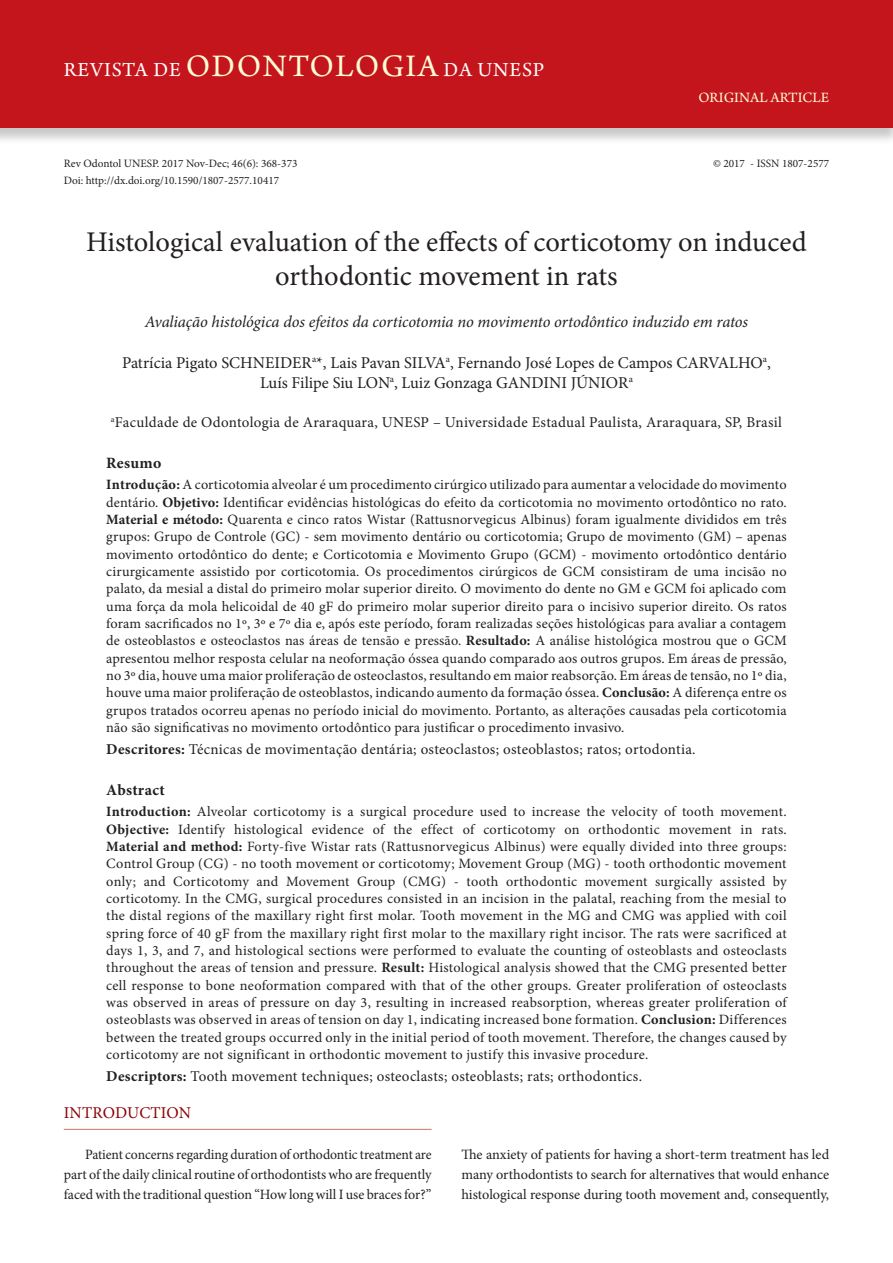
<style>
.page{position:relative;width:893px;height:1263px;background:#fff}
.page>*{position:absolute;margin:0;border:0;box-sizing:border-box;transform-origin:0 0}
.ArticleTitle{font:28.5px/34.3px "Minion Pro";color:#231f20;text-align:center}
.t1{font:21px "Arno Pro";letter-spacing:.04em;color:#fff}
.Authors{font:16.5px/20px "Minion Pro";color:#231f20;text-align:center}
.ArticleTitle-Trans1{font:italic 16.5px "Minion Pro";letter-spacing:-.005em;color:#231f20}
.t2{font:16.5px "Minion Pro";letter-spacing:.01em;color:#8b0205}
.AbstractTitle{font:700 15.75px "Minion Pro";letter-spacing:.02em;color:#231f20}
.Affiliations{font:15px "Minion Pro";letter-spacing:.02em;color:#231f20}
.Keywords-Trans1{font:15px "Minion Pro";letter-spacing:.02em;color:#231f20}
.Keywords{font:15px "Minion Pro";letter-spacing:.02em;color:#231f20}
.t3{font:15px "Arno Pro";color:#fffcd5}
.AbstractTitle-Trans1{font:14.25px/17.2px "Minion Pro";letter-spacing:.01em;color:#231f20;text-align:justify}
.AbstractTitle-2{font:14.25px/17.2px "Minion Pro";letter-spacing:.015em;color:#231f20;text-align:justify}
.Paragraph{font:14.25px/19.6px "Minion Pro";color:#231f20;text-align:justify;scale:.96 1}
.Paragraph-2{font:14.25px/19.6px "Minion Pro";color:#231f20;text-align:justify}
.t4{font:11.25px "Minion Pro";color:#231f20}
.s1{font-size:33px;color:#fffcd5}
.s2{font-weight:700}
</style>
<div class="page">
<div style="left:0;top:0;width:893px;height:144px;background:#231f20;opacity:.25"></div>
<div style="left:0;top:0;width:893px;height:128px;background:#c4151c"></div>
<hr style="left:64px;top:1129px;width:368px;height:1px;background:#c27760">
<h2 class="t1" style="left:64px;top:58px;width:482px">REVISTA DE <span class="s1">ODONTOLOGIA</span> DA UNESP</h2>
<p class="t3" style="left:698px;top:89px;width:132px">ORIGINAL ARTICLE</p>
<p class="t4" style="left:64px;top:156px;width:235px">Rev Odontol UNESP. 2017 Nov-Dec; 46(6): 368-373</p>
<p class="t4" style="left:713px;top:156px;width:118px">© 2017 - ISSN 1807-2577</p>
<p class="t4" style="left:64px;top:173px;width:217px">Doi: http://dx.doi.org/10.1590/1807-2577.10417</p>
<p class="ArticleTitle" style="left:86px;top:225px;width:722px">Histological evaluation of the effects of corticotomy on induced orthodontic movement in rats</p>
<p class="ArticleTitle-Trans1" style="left:145px;top:310px;width:605px">Avaliação histológica dos efeitos da corticotomia no movimento ortodôntico induzido em ratos</p>
<p class="Authors" style="left:122px;top:353px;width:650px">Patrícia Pigato SCHNEIDER<sup>a</sup>*, Lais Pavan SILVA<sup>a</sup>, Fernando José Lopes de Campos CARVALHO<sup>a</sup>,<br>Luís Filipe Siu LON<sup>a</sup>, Luiz Gonzaga GANDINI JÚNIOR<sup>a</sup></p>
<p class="Affiliations" style="left:111px;top:412px;width:673px"><sup>a</sup>Faculdade de Odontologia de Araraquara, UNESP – Universidade Estadual Paulista, Araraquara, SP, Brasil</p>
<p class="AbstractTitle" style="left:106px;top:452px;width:56px">Resumo</p>
<p class="AbstractTitle-Trans1" style="left:106px;top:476px;width:682px"><span class="s2">Introdução:</span> A corticotomia alveolar é um procedimento cirúrgico utilizado para aumentar a velocidade do movimento dentário. <span class="s2">Objetivo:</span> Identificar evidências histológicas do efeito da corticotomia no movimento ortodôntico no rato.<br><span class="s2">Material e método:</span> Quarenta e cinco ratos Wistar (Rattusnorvegicus Albinus) foram igualmente divididos em três grupos: Grupo de Controle (GC) - sem movimento dentário ou corticotomia; Grupo de movimento (GM) – apenas movimento ortodôntico do dente; e Corticotomia e Movimento Grupo (GCM) - movimento ortodôntico dentário cirurgicamente assistido por corticotomia. Os procedimentos cirúrgicos de GCM consistiram de uma incisão no palato, da mesial a distal do primeiro molar superior direito. O movimento do dente no GM e GCM foi aplicado com uma força da mola helicoidal de 40 gF do primeiro molar superior direito para o incisivo superior direito. Os ratos foram sacrificados no 1º, 3º e 7º dia e, após este período, foram realizadas seções histológicas para avaliar a contagem de osteoblastos e osteoclastos nas áreas de tensão e pressão. <span class="s2">Resultado:</span> A análise histológica mostrou que o GCM apresentou melhor resposta celular na neoformação óssea quando comparado aos outros grupos. Em áreas de pressão, no 3º dia, houve uma maior proliferação de osteoclastos, resultando em maior reabsorção. Em áreas de tensão, no 1º dia, houve uma maior proliferação de osteoblastos, indicando aumento da formação óssea. <span class="s2">Conclusão:</span> A diferença entre os grupos tratados ocorreu apenas no período inicial do movimento. Portanto, as alterações causadas pela corticotomia não são significativas no movimento ortodôntico para justificar o procedimento invasivo.</p>
<p class="Keywords-Trans1" style="left:106px;top:739px;width:591px"><span class="s2">Descritores:</span> Técnicas de movimentação dentária; osteoclastos; osteoblastos; ratos; ortodontia.</p>
<p class="AbstractTitle" style="left:106px;top:778px;width:60px">Abstract</p>
<p class="AbstractTitle-2" style="left:106px;top:803px;width:682px"><span class="s2">Introduction:</span> Alveolar corticotomy is a surgical procedure used to increase the velocity of tooth movement.<br><span class="s2">Objective:</span> Identify histological evidence of the effect of corticotomy on orthodontic movement in rats.<br><span class="s2">Material and method:</span> Forty-five Wistar rats (Rattusnorvegicus Albinus) were equally divided into three groups:<br>Control Group (CG) - no tooth movement or corticotomy; Movement Group (MG) - tooth orthodontic movement only; and Corticotomy and Movement Group (CMG) - tooth orthodontic movement surgically assisted by corticotomy. In the CMG, surgical procedures consisted in an incision in the palatal, reaching from the mesial to the distal regions of the maxillary right first molar. Tooth movement in the MG and CMG was applied with coil spring force of 40 gF from the maxillary right first molar to the maxillary right incisor. The rats were sacrificed at days 1, 3, and 7, and histological sections were performed to evaluate the counting of osteoblasts and osteoclasts throughout the areas of tension and pressure. <span class="s2">Result:</span> Histological analysis showed that the CMG presented better cell response to bone neoformation compared with that of the other groups. Greater proliferation of osteoclasts was observed in areas of pressure on day 3, resulting in increased reabsorption, whereas greater proliferation of osteoblasts was observed in areas of tension on day 1, indicating increased bone formation. <span class="s2">Conclusion:</span> Differences between the treated groups occurred only in the initial period of tooth movement. Therefore, the changes caused by corticotomy are not significant in orthodontic movement to justify this invasive procedure.</p>
<p class="Keywords" style="left:106px;top:1066px;width:537px"><span class="s2">Descriptors:</span> Tooth movement techniques; osteoclasts; osteoblasts; rats; orthodontics.</p>
<p class="t2" style="left:64px;top:1102px;width:129px">INTRODUCTION</p>
<p class="Paragraph" style="left:64px;top:1145px;width:385px;text-indent:21px">Patient concerns regarding duration of orthodontic treatment are part of the daily clinical routine of orthodontists who are frequently faced with the traditional question “How long will I use braces for?”</p>
<p class="Paragraph-2" style="left:461px;top:1145px;width:369px">The anxiety of patients for having a short-term treatment has led many orthodontists to search for alternatives that would enhance histological response during tooth movement and, consequently,</p>
</div>
